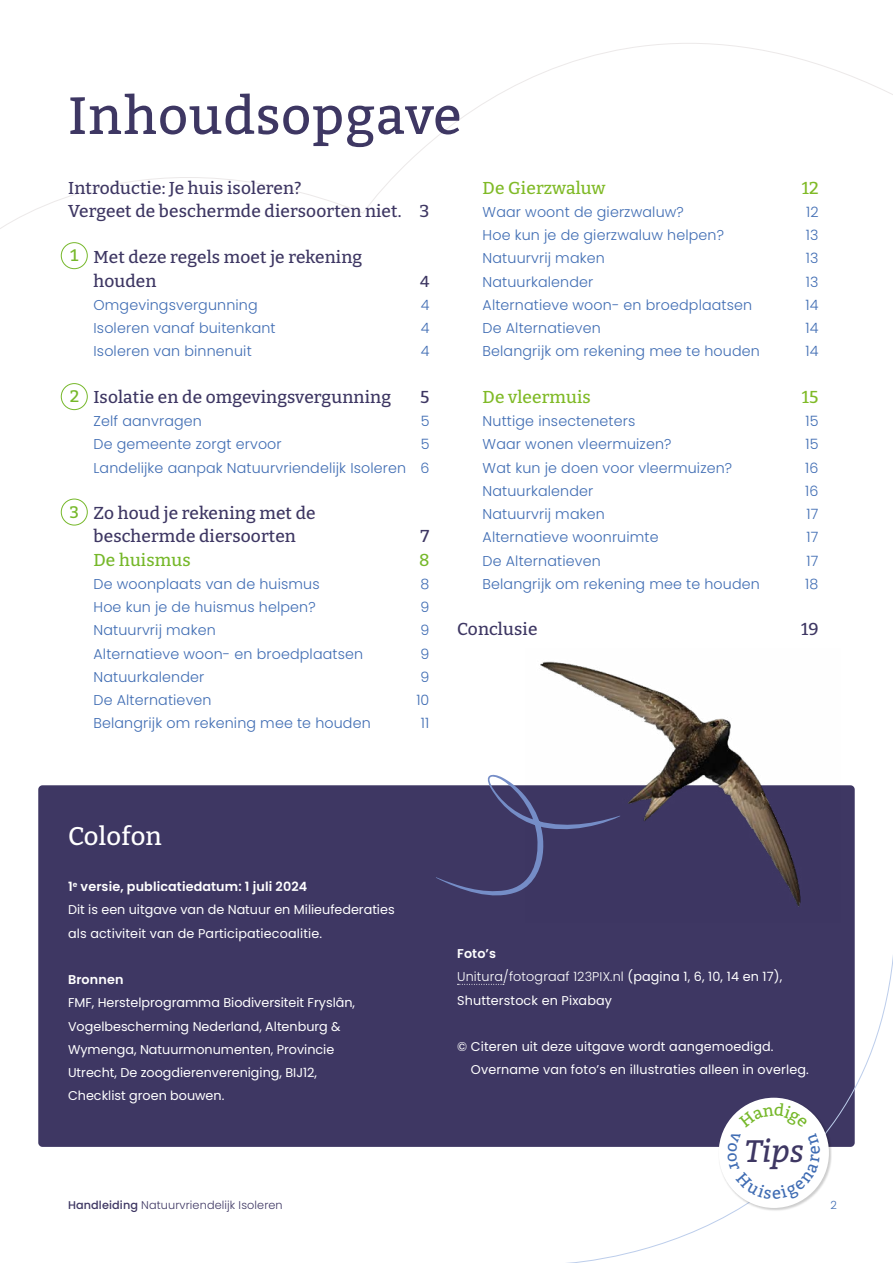
<style>
.page{position:relative;width:893px;height:1263px;background:#fff}
.page>*{position:absolute;margin:0;border:0;box-sizing:border-box;transform-origin:0 0}
.t1{font:52.5px "Bitter";letter-spacing:.01em;color:#3e3763}
.t2{font:italic 31.05px "Bitter";color:#3e3763}
.t3{font:100 25.5px "Bitter";letter-spacing:.01em;color:#fff}
.t4{font:100 17.25px/23.2px "Bitter";letter-spacing:.01em;color:#3e3763}
.t5{font:100 17.25px "Bitter";letter-spacing:.01em;color:#80ba27}
.t6{font:100 17.25px "Bitter";letter-spacing:.01em;color:#76b82a}
.t7{font:16.8px "Bitter";color:#76b82a}
.t8{font:100 15.75px "Bitter";color:#3e3763}
.t9{font:300 14.25px/23.2px "Poppins";letter-spacing:.01em;color:#3f6cb3;text-align:right}
.t10{font:12.75px/23.2px "Poppins";color:#fff}
.t11{font:600 12.75px "Poppins";letter-spacing:.01em;color:#fff}
.t12{font:300 11.25px "Poppins";letter-spacing:.01em;color:#3e3763}
.t13{font:300 11.25px "Poppins";color:#3f6cb3}
.s1{font-weight:600}
.s2{font-weight:300}
.s3{font-weight:500}
</style>
<div class="page">
<svg style="left:0;top:43px;width:893px;height:186px"></svg>
<div style="left:38px;top:785px;width:817px;height:362px;background:#3e3763;border-radius:4px"></div>
<svg style="left:364px;top:785px;width:529px;height:478px"></svg>
<div style="left:718px;top:1097px;width:114px;height:114px;background:#000;opacity:.2"></div>
<svg style="left:457px;top:984px;width:47px;height:1px"></svg>
<div style="left:61px;top:242px;width:27px;height:27px;border:1px solid #76b82a;border-radius:50%"></div>
<div style="left:61px;top:383px;width:27px;height:27px;border:1px solid #76b82a;border-radius:50%"></div>
<div style="left:61px;top:499px;width:27px;height:26px;border:1px solid #76b82a;border-radius:50%"></div>
<img style="left:525px;top:661px;width:315px;height:261px">
<svg style="left:436px;top:772px;width:184px;height:130px"></svg>
<svg style="left:719px;top:1098px;width:110px;height:110px"></svg>
<h1 class="t1" style="left:68px;top:82px;width:395px">Inhoudsopgave</h1>
<p class="t4" style="left:68px;top:175px;width:363px">Introductie: Je huis isoleren?<br>Vergeet de beschermde diersoorten niet. 3</p>
<p class="t4" style="left:94px;top:245px;width:270px;text-indent:-26px">1. Met deze regels moet je rekening houden</p>
<p class="t7" style="left:70px;top:245px;width:10px">1</p>
<p class="t8" style="left:420px;top:271px;width:11px">4</p>
<p class="t9" style="left:94px;top:293px;width:166px">Omgevingsvergunning</p>
<p class="t9" style="left:421px;top:293px;width:10px">4</p>
<p class="t9" style="left:94px;top:316px;width:184px">Isoleren vanaf buitenkant</p>
<p class="t9" style="left:421px;top:316px;width:10px">4</p>
<p class="t9" style="left:94px;top:340px;width:160px">Isoleren van binnenuit</p>
<p class="t9" style="left:421px;top:340px;width:10px">4</p>
<p class="t4" style="left:68px;top:385px;width:325px">2. Isolatie en de omgevingsvergunning</p>
<p class="t4" style="left:420px;top:385px;width:11px">5</p>
<p class="t9" style="left:94px;top:409px;width:110px">Zelf aanvragen</p>
<p class="t9" style="left:421px;top:409px;width:10px">5</p>
<p class="t9" style="left:94px;top:433px;width:190px">De gemeente zorgt ervoor</p>
<p class="t7" style="left:70px;top:386px;width:11px">2</p>
<p class="t9" style="left:94px;top:433px;width:337px">5<br>Landelijke aanpak Natuurvriendelijk Isoleren 6</p>
<p class="t4" style="left:68px;top:501px;width:249px;text-align:center">3. Zo houd je rekening met de beschermde diersoorten</p>
<p class="t7" style="left:70px;top:501px;width:11px">3</p>
<p class="t4" style="left:421px;top:524px;width:10px">7</p>
<p class="t6" style="left:94px;top:549px;width:99px">De huismus</p>
<p class="t6" style="left:419px;top:549px;width:12px">8</p>
<p class="t9" style="left:94px;top:572px;width:228px">De woonplaats van de huismus</p>
<p class="t9" style="left:421px;top:572px;width:10px">8</p>
<p class="t9" style="left:94px;top:595px;width:224px">Hoe kun je de huismus helpen?</p>
<p class="t9" style="left:421px;top:595px;width:10px">9</p>
<p class="t9" style="left:94px;top:619px;width:124px">Natuurvrij maken</p>
<p class="t9" style="left:421px;top:619px;width:10px">9</p>
<p class="t9" style="left:93px;top:642px;width:271px">Alternatieve woon- en broedplaatsen</p>
<p class="t9" style="left:420px;top:642px;width:10px">9</p>
<p class="t9" style="left:93px;top:665px;width:112px">Natuurkalender</p>
<p class="t9" style="left:420px;top:665px;width:10px">9</p>
<p class="t9" style="left:93px;top:688px;width:120px">De Alternatieven</p>
<p class="t9" style="left:416px;top:688px;width:15px">10</p>
<p class="t9" style="left:93px;top:712px;width:279px">Belangrijk om rekening mee te houden</p>
<p class="t9" style="left:421px;top:712px;width:10px">11</p>
<p class="t5" style="left:483px;top:177px;width:124px">De Gierzwaluw</p>
<p class="t5" style="left:802px;top:177px;width:18px">12</p>
<p class="t9" style="left:483px;top:200px;width:203px">Waar woont de gierzwaluw?</p>
<p class="t9" style="left:806px;top:200px;width:14px">12</p>
<p class="t9" style="left:483px;top:223px;width:243px">Hoe kun je de gierzwaluw helpen?</p>
<p class="t9" style="left:806px;top:223px;width:14px">13</p>
<p class="t9" style="left:483px;top:247px;width:124px">Natuurvrij maken</p>
<p class="t9" style="left:806px;top:247px;width:14px">13</p>
<p class="t9" style="left:483px;top:270px;width:112px">Natuurkalender</p>
<p class="t9" style="left:806px;top:270px;width:14px">13</p>
<p class="t9" style="left:483px;top:293px;width:271px">Alternatieve woon- en broedplaatsen</p>
<p class="t9" style="left:805px;top:293px;width:15px">14</p>
<p class="t9" style="left:483px;top:316px;width:120px">De Alternatieven</p>
<p class="t9" style="left:805px;top:316px;width:15px">14</p>
<p class="t9" style="left:483px;top:340px;width:279px">Belangrijk om rekening mee te houden</p>
<p class="t9" style="left:805px;top:340px;width:15px">14</p>
<p class="t5" style="left:483px;top:386px;width:110px">De vleermuis</p>
<p class="t5" style="left:802px;top:386px;width:18px">15</p>
<p class="t9" style="left:483px;top:409px;width:154px">Nuttige insecteneters</p>
<p class="t9" style="left:805px;top:409px;width:15px">15</p>
<p class="t9" style="left:483px;top:433px;width:190px">Waar wonen vleermuizen?</p>
<p class="t9" style="left:805px;top:433px;width:15px">15</p>
<p class="t9" style="left:483px;top:456px;width:251px">Wat kun je doen voor vleermuizen?</p>
<p class="t9" style="left:805px;top:456px;width:15px">16</p>
<p class="t9" style="left:483px;top:479px;width:112px">Natuurkalender</p>
<p class="t9" style="left:805px;top:479px;width:15px">16</p>
<p class="t9" style="left:483px;top:502px;width:124px">Natuurvrij maken</p>
<p class="t9" style="left:807px;top:502px;width:13px">17</p>
<p class="t9" style="left:483px;top:526px;width:178px">Alternatieve woonruimte</p>
<p class="t9" style="left:807px;top:526px;width:13px">17</p>
<p class="t9" style="left:483px;top:549px;width:120px">De Alternatieven</p>
<p class="t9" style="left:807px;top:549px;width:13px">17</p>
<p class="t9" style="left:483px;top:572px;width:279px">Belangrijk om rekening mee te houden</p>
<p class="t9" style="left:805px;top:572px;width:15px">18</p>
<p class="t4" style="left:457px;top:617px;width:82px">Conclusie</p>
<p class="t4" style="left:801px;top:617px;width:19px">19</p>
<h3 class="t3" style="left:68px;top:819px;width:95px">Colofon</h3>
<p class="t10" style="left:68px;top:875px;width:328px"><span class="s1">1</span><sup>e</sup> <span class="s1">versie, publicatiedatum: 1 juli 2024<br></span>Dit is een uitgave van de Natuur en Milieufederaties als activiteit van de Participatiecoalitie.</p>
<p class="t11" style="left:68px;top:972px;width:57px">Bronnen</p>
<p class="t10" style="left:68px;top:991px;width:289px">FMF, Herstelprogramma Biodiversiteit Fryslân, Vogelbescherming Nederland, Altenburg &amp; Wymenga, Natuurmonumenten, Provincie Utrecht, De zoogdierenvereniging, BIJ12, Checklist groen bouwen.</p>
<p class="t10" style="left:457px;top:942px;width:327px"><span class="s1">Foto’s<br></span><span class="s2">Unitura/fotograaf 123PIX.nl</span> (pagina 1, 6, 10, 14 en 17),<br>Shutterstock en Pixabay</p>
<p class="t10" style="left:471px;top:1035px;width:339px;text-indent:-14px">© Citeren uit deze uitgave wordt aangemoedigd.<br>Overname van foto’s en illustraties alleen in overleg.</p>
<h2 class="t2" style="left:745px;top:1131px;width:61px">Tips</h2>
<p class="t12" style="left:68px;top:1199px;width:216px"><span class="s3">Handleiding</span> Natuurvriendelijk Isoleren</p>
<p class="t13" style="left:831px;top:1198px;width:8px">2</p>
</div>
